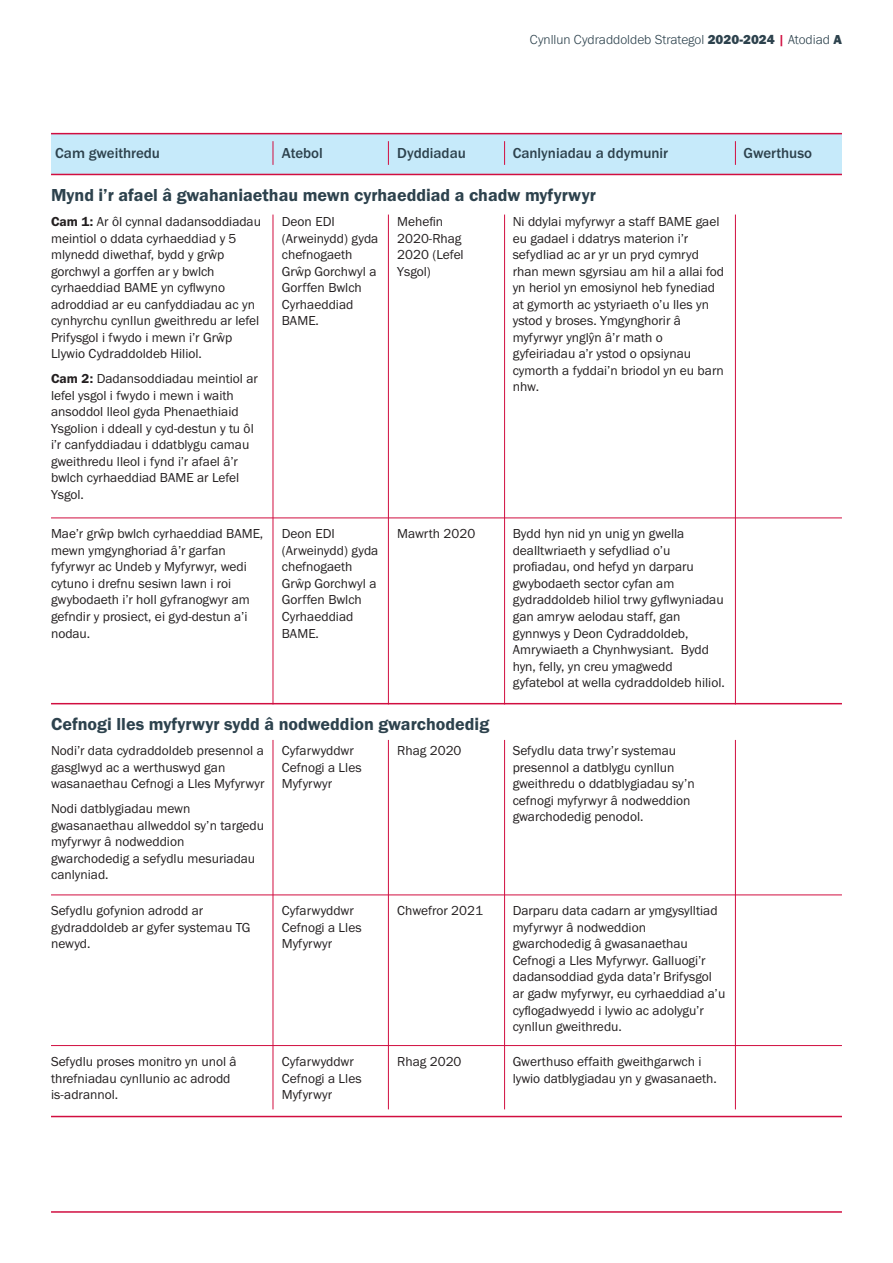
<style>
.page{position:relative;width:893px;height:1263px;background:#fff}
.page>*{position:absolute;margin:0;border:0;box-sizing:border-box;transform-origin:0 0}
.t1{font:18px "Franklin Gothic URW Dem";color:#2d424d}
.t2{font:500 15px "Franklin Gothic URW";color:#2d424d}
.t3{font:13.5px/16.5px "Franklin Gothic URW Boo";color:#231f20}
.t4{font:300 13.5px "Franklin Gothic URW";color:#2d424d}
.s1{font-family:"Franklin Gothic URW Hea";font-weight:400}
.s2{font-weight:500;color:#d10e40}
.s3{font-family:"Franklin Gothic URW Dem"}
</style>
<div class="page">
<hr style="left:51px;top:1211px;width:791px;height:2px;background:#d10e40">
<div style="left:51px;top:133px;width:791px;height:41px;background:#c6eafa"></div>
<hr style="left:51px;top:133px;width:791px;height:1px;background:#d10e40">
<hr style="left:51px;top:703px;width:791px;height:1px;background:#d10e40">
<hr style="left:51px;top:1116px;width:791px;height:1px;background:#d10e40">
<hr style="left:51px;top:517px;width:791px;height:1px;background:#d10e40">
<hr style="left:51px;top:894px;width:791px;height:1px;background:#d10e40">
<hr style="left:51px;top:1045px;width:791px;height:1px;background:#d10e40">
<hr style="left:51px;top:174px;width:791px;height:1px;background:#d10e40">
<hr style="left:273px;top:215px;width:1px;height:489px;background:#d10e40">
<hr style="left:388px;top:215px;width:1px;height:489px;background:#d10e40">
<hr style="left:504px;top:215px;width:1px;height:489px;background:#d10e40">
<hr style="left:735px;top:215px;width:1px;height:489px;background:#d10e40">
<hr style="left:273px;top:740px;width:1px;height:369px;background:#d10e40">
<hr style="left:388px;top:740px;width:1px;height:369px;background:#d10e40">
<hr style="left:504px;top:740px;width:1px;height:369px;background:#d10e40">
<hr style="left:735px;top:740px;width:1px;height:369px;background:#d10e40">
<svg style="left:273px;top:141px;width:1px;height:24px"></svg>
<svg style="left:388px;top:141px;width:1px;height:24px"></svg>
<svg style="left:504px;top:141px;width:1px;height:24px"></svg>
<svg style="left:735px;top:141px;width:1px;height:24px"></svg>
<p class="t4" style="left:530px;top:31px;width:313px">Cynllun Cydraddoldeb Strategol <span class="s1">2020-2024</span> <span class="s2">|</span> Atodiad <span class="s1">A</span></p>
<p class="t2" style="left:55px;top:144px;width:106px">Cam gweithredu</p>
<p class="t2" style="left:282px;top:144px;width:42px">Atebol</p>
<p class="t2" style="left:397px;top:144px;width:70px">Dyddiadau</p>
<p class="t2" style="left:513px;top:144px;width:157px">Canlyniadau a ddymunir</p>
<p class="t2" style="left:743px;top:144px;width:70px">Gwerthuso</p>
<p class="t1" style="left:51px;top:184px;width:546px">Mynd i’r afael â gwahaniaethau mewn cyrhaeddiad a chadw myfyrwyr</p>
<p class="t3" style="left:51px;top:213px;width:212px"><span class="s3">Cam 1:</span> Ar ôl cynnal dadansoddiadau meintiol o ddata cyrhaeddiad y 5 mlynedd diwethaf, bydd y grŵp gorchwyl a gorffen ar y bwlch cyrhaeddiad BAME yn cyflwyno adroddiad ar eu canfyddiadau ac yn cynhyrchu cynllun gweithredu ar lefel<br>Prifysgol i fwydo i mewn i’r Grŵp<br>Llywio Cydraddoldeb Hiliol.</p>
<p class="t3" style="left:51px;top:370px;width:208px"><span class="s3">Cam 2:</span> Dadansoddiadau meintiol ar lefel ysgol i fwydo i mewn i waith ansoddol lleol gyda Phenaethiaid<br>Ysgolion i ddeall y cyd-destun y tu ôl i’r canfyddiadau i ddatblygu camau gweithredu lleol i fynd i’r afael â’r bwlch cyrhaeddiad BAME ar Lefel<br>Ysgol.</p>
<p class="t3" style="left:282px;top:213px;width:98px">Deon EDI (Arweinydd) gyda chefnogaeth<br>Grŵp Gorchwyl a<br>Gorffen Bwlch<br>Cyrhaeddiad<br>BAME.</p>
<p class="t3" style="left:397px;top:213px;width:68px">Mehefin<br>2020-Rhag<br>2020 (Lefel<br>Ysgol)</p>
<p class="t3" style="left:513px;top:213px;width:213px">Ni ddylai myfyrwyr a staff BAME gael eu gadael i ddatrys materion i’r sefydliad ac ar yr un pryd cymryd rhan mewn sgyrsiau am hil a allai fod yn heriol yn emosiynol heb fynediad at gymorth ac ystyriaeth o’u lles yn ystod y broses. Ymgynghorir â myfyrwyr ynglŷn â’r math o gyfeiriadau a’r ystod o opsiynau cymorth a fyddai’n briodol yn eu barn nhw.</p>
<p class="t3" style="left:51px;top:525px;width:214px">Mae’r grŵp bwlch cyrhaeddiad BAME, mewn ymgynghoriad â’r garfan fyfyrwyr ac Undeb y Myfyrwyr, wedi cytuno i drefnu sesiwn lawn i roi gwybodaeth i’r holl gyfranogwyr am gefndir y prosiect, ei gyd-destun a’i nodau.</p>
<p class="t3" style="left:282px;top:525px;width:98px">Deon EDI (Arweinydd) gyda chefnogaeth<br>Grŵp Gorchwyl a<br>Gorffen Bwlch<br>Cyrhaeddiad<br>BAME.</p>
<p class="t3" style="left:397px;top:525px;width:79px">Mawrth 2020</p>
<p class="t3" style="left:513px;top:525px;width:213px">Bydd hyn nid yn unig yn gwella dealltwriaeth y sefydliad o’u profiadau, ond hefyd yn darparu gwybodaeth sector cyfan am gydraddoldeb hiliol trwy gyflwyniadau gan amryw aelodau staff, gan gynnwys y Deon Cydraddoldeb,<br>Amrywiaeth a Chynhwysiant. Bydd hyn, felly, yn creu ymagwedd gyfatebol at wella cydraddoldeb hiliol.</p>
<p class="t1" style="left:51px;top:713px;width:440px">Cefnogi lles myfyrwyr sydd â nodweddion gwarchodedig</p>
<p class="t3" style="left:51px;top:742px;width:215px">Nodi’r data cydraddoldeb presennol a gasglwyd ac a werthuswyd gan wasanaethau Cefnogi a Lles Myfyrwyr</p>
<p class="t3" style="left:51px;top:800px;width:215px">Nodi datblygiadau mewn gwasanaethau allweddol sy’n targedu myfyrwyr â nodweddion gwarchodedig a sefydlu mesuriadau canlyniad.</p>
<p class="t3" style="left:282px;top:742px;width:81px">Cyfarwyddwr<br>Cefnogi a Lles<br>Myfyrwyr</p>
<p class="t3" style="left:397px;top:742px;width:66px">Rhag 2020</p>
<p class="t3" style="left:513px;top:742px;width:183px">Sefydlu data trwy’r systemau presennol a datblygu cynllun gweithredu o ddatblygiadau sy’n cefnogi myfyrwyr â nodweddion gwarchodedig penodol.</p>
<p class="t3" style="left:51px;top:902px;width:201px">Sefydlu gofynion adrodd ar gydraddoldeb ar gyfer systemau TG newyd.</p>
<p class="t3" style="left:282px;top:902px;width:81px">Cyfarwyddwr<br>Cefnogi a Lles<br>Myfyrwyr</p>
<p class="t3" style="left:397px;top:902px;width:87px">Chwefror 2021</p>
<p class="t3" style="left:513px;top:902px;width:214px">Darparu data cadarn ar ymgysylltiad myfyrwyr â nodweddion gwarchodedig â gwasanaethau<br>Cefnogi a Lles Myfyrwyr. Galluogi’r dadansoddiad gyda data’r Brifysgol ar gadw myfyrwyr, eu cyrhaeddiad a’u cyflogadwyedd i lywio ac adolygu’r cynllun gweithredu.</p>
<p class="t3" style="left:51px;top:1053px;width:187px">Sefydlu proses monitro yn unol â threfniadau cynllunio ac adrodd is-adrannol.</p>
<p class="t3" style="left:282px;top:1053px;width:81px">Cyfarwyddwr<br>Cefnogi a Lles<br>Myfyrwyr</p>
<p class="t3" style="left:397px;top:1053px;width:66px">Rhag 2020</p>
<p class="t3" style="left:513px;top:1053px;width:205px">Gwerthuso effaith gweithgarwch i lywio datblygiadau yn y gwasanaeth.</p>
</div>
